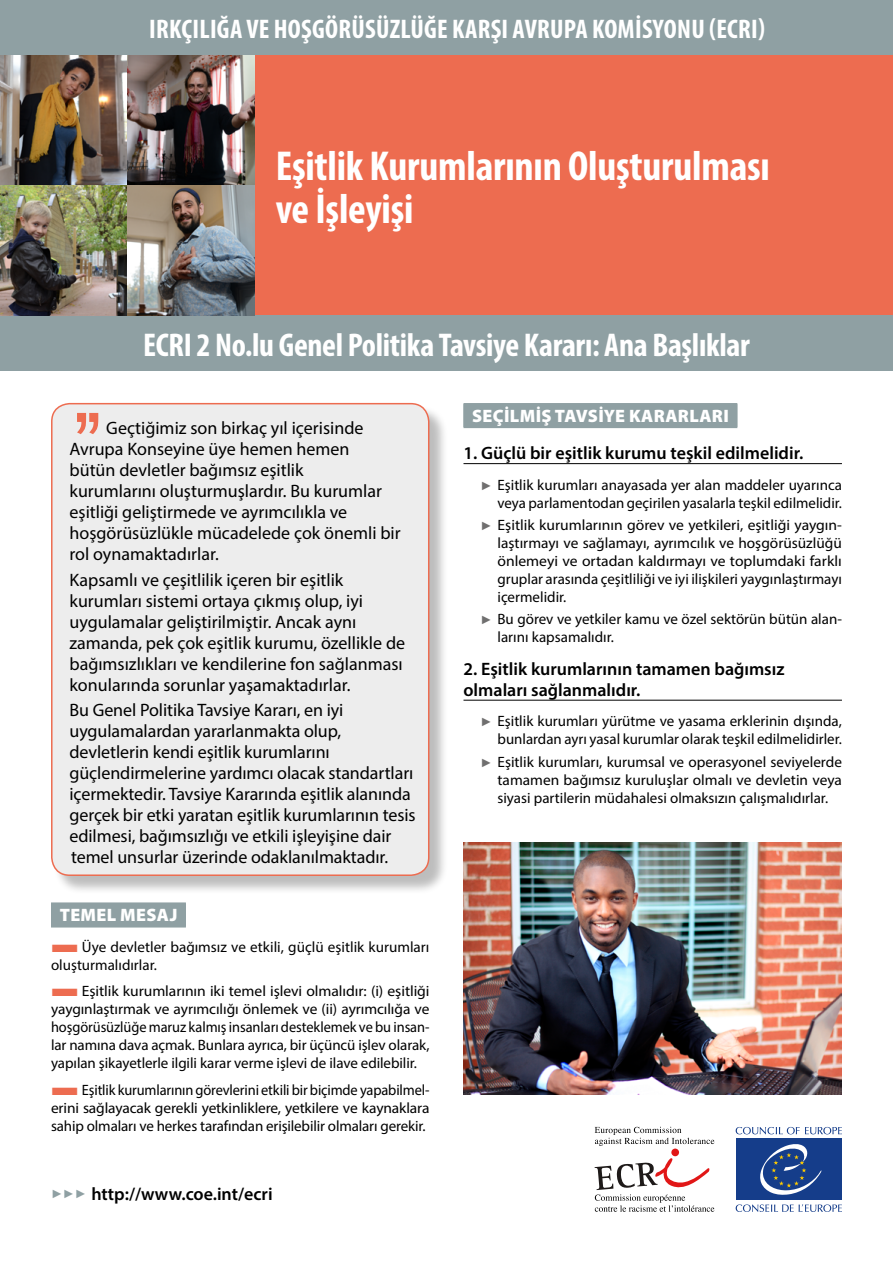
<style>
.page{position:relative;width:893px;height:1263px;background:#fff}
.page>*{position:absolute;margin:0;border:0;box-sizing:border-box;transform-origin:0 0}
.t1{font:700 condensed 42px/43.5px "Myriad Pro";letter-spacing:-.005em;color:#fff}
.t2{font:700 condensed 33px "Myriad Pro";letter-spacing:-.01em;color:#fff}
.t3{font:700 condensed 27px "Myriad Pro";letter-spacing:.01em;color:#fff}
.t4{font:18px/21px "Myriad Pro";color:#000}
.t5{font:600 18px/20.2px "Myriad Pro";color:#000}
.t6{font:900 18px "Myriad Pro";letter-spacing:.02em;color:#fff}
.t7{font:15px/18px "Myriad Pro";color:#000;text-align:justify;scale:1.04 1}
.t8{font:15px/18px "Myriad Pro";color:#000}
.t9{font:15px/18px "Myriad Pro";color:#000;text-align:justify;scale:.96 1}
.s1{color:#ed6c50}
.s2{font-family:"Arial";font-weight:400;font-size:12px;color:#8fa0a3}
.s3{font-family:"Arial";font-size:12px;color:#706f6f}
</style>
<div class="page">
<div style="left:0;top:0;width:893px;height:316px;background:#8fa0a3"></div>
<div style="left:51px;top:903px;width:135px;height:24px;background:#8fa0a3"></div>
<div style="left:51px;top:902px;width:135px;height:24px;background:#8fa0a3"></div>
<div style="left:463px;top:404px;width:274px;height:24px;background:#8fa0a3"></div>
<div style="left:463px;top:403px;width:274px;height:24px;background:#8fa0a3"></div>
<hr style="left:463px;top:463px;width:379px;height:1px;background:#000">
<hr style="left:463px;top:700px;width:379px;height:1px;background:#000">
<div style="left:254px;top:55px;width:639px;height:276px;background:#ed6c50"></div>
<div style="left:0;top:316px;width:893px;height:55px;background:#8fa0a3"></div>
<div style="left:53px;top:405px;width:395px;height:490px;background:#000;opacity:.26"></div>
<div style="left:52px;top:404px;width:377px;height:471px;background:#ededed;border-radius:18px"></div>
<svg style="left:77px;top:413px;width:21px;height:21px"></svg>
<div style="left:51px;top:403px;width:378px;height:473px;border:2px solid #ed6c50;border-radius:18px"></div>
<img style="left:0;top:55px;width:254px;height:261px">
<svg style="left:595px;top:1127px;width:119px;height:19px"></svg>
<div style="left:671px;top:1148px;width:8px;height:8px;background:#e11717;border-radius:50%"></div>
<svg style="left:595px;top:1158px;width:119px;height:54px"></svg>
<svg style="left:736px;top:1127px;width:106px;height:7px"></svg>
<svg style="left:736px;top:1204px;width:106px;height:8px"></svg>
<div style="left:736px;top:1139px;width:106px;height:61px;background:#153d8a"></div>
<svg style="left:760px;top:1144px;width:62px;height:51px"></svg>
<img style="left:463px;top:842px;width:379px;height:253px">
<h3 class="t3" style="left:149px;top:12px;width:617px">IRKÇILIĞA VE HOŞGÖRÜSÜZLÜĞE KARŞI AVRUPA KOMİSYONU (ECRI)</h3>
<h1 class="t1" style="left:276px;top:143px;width:496px">Eşitlik Kurumlarının Oluşturulması ve İşleyişi</h1>
<h2 class="t2" style="left:143px;top:324px;width:608px">ECRI 2 No.lu Genel Politika Tavsiye Kararı: Ana Başlıklar</h2>
<p class="t4" style="left:70px;top:417px;width:333px;text-indent:37px">Geçtiğimiz son birkaç yıl içerisinde Avrupa Konseyine üye hemen hemen<br>bütün devletler bağımsız eşitlik<br>kurumlarını oluşturmuşlardır. Bu kurumlar eşitliği geliştirmede ve ayrımcılıkla ve hoşgörüsüzlükle mücadelede çok önemli bir rol oynamaktadırlar.</p>
<p class="t4" style="left:70px;top:569px;width:337px">Kapsamlı ve çeşitlilik içeren bir eşitlik kurumları sistemi ortaya çıkmış olup, iyi uygulamalar geliştirilmiştir. Ancak aynı zamanda, pek çok eşitlik kurumu, özellikle de bağımsızlıkları ve kendilerine fon sağlanması konularında sorunlar yaşamaktadırlar.</p>
<p class="t4" style="left:70px;top:699px;width:348px">Bu Genel Politika Tavsiye Kararı, en iyi uygulamalardan yararlanmakta olup, devletlerin kendi eşitlik kurumlarını güçlendirmelerine yardımcı olacak standartları içermektedir. Tavsiye Kararında eşitlik alanında gerçek bir etki yaratan eşitlik kurumlarının tesis edilmesi, bağımsızlığı ve etkili işleyişine dair temel unsurlar üzerinde odaklanılmaktadır.</p>
<p class="t6" style="left:60px;top:903px;width:119px">TEMEL MESAJ</p>
<p class="t8" style="left:51px;top:938px;width:380px"><span class="s1">■</span>Üye devletler bağımsız ve etkili, güçlü eşitlik kurumları oluşturmalıdırlar.</p>
<p class="t7" style="left:51px;top:982px;width:365px"><span class="s1">■</span>Eşitlik kurumlarının iki temel işlevi olmalıdır: (i) eşitliği yaygınlaştırmak ve ayrımcılığı önlemek ve (ii) ayrımcılığa ve hoşgörüsüzlüğe maruz kalmış insanları desteklemek ve bu insan&shy;lar namına dava açmak. Bunlara ayrıca, bir üçüncü işlev olarak, yapılan şikayetlerle ilgili karar verme işlevi de ilave edilebilir.</p>
<p class="t9" style="left:51px;top:1081px;width:396px"><span class="s1">■</span>Eşitlik kurumlarının görevlerini etkili bir biçimde yapabilmel&shy;erini sağlayacak gerekli yetkinliklere, yetkilere ve kaynaklara sahip olmaları ve herkes tarafından erişilebilir olmaları gerekir.</p>
<p class="t5" style="left:51px;top:1183px;width:223px"><span class="s2">►►►</span> http://www.coe.int/ecri</p>
<p class="t6" style="left:472px;top:404px;width:258px">SEÇİLMİŞ TAVSİYE KARARLARI</p>
<p class="t5" style="left:463px;top:442px;width:341px">1. Güçlü bir eşitlik kurumu teşkil edilmelidir.</p>
<p class="t8" style="left:480px;top:475px;width:363px;text-align:right"><span class="s3">►</span> Eşitlik kurumları anayasada yer alan maddeler uyarınca veya parlamentodan geçirilen yasalarla teşkil edilmelidir.</p>
<p class="t7" style="left:497px;top:516px;width:333px;text-indent:-17px"><span class="s3">►</span> Eşitlik kurumlarının görev ve yetkileri, eşitliği yaygın&shy;laştırmayı ve sağlamayı, ayrımcılık ve hoşgörüsüzlüğü önlemeyi ve ortadan kaldırmayı ve toplumdaki farklı gruplar arasında çeşitliliği ve iyi ilişkileri yaygınlaştırmayı içermelidir.</p>
<p class="t8" style="left:497px;top:610px;width:346px;text-indent:-17px"><span class="s3">►</span> Bu görev ve yetkiler kamu ve özel sektörün bütün alan&shy;larını kapsamalıdır.</p>
<p class="t5" style="left:463px;top:659px;width:322px">2. Eşitlik kurumlarının tamamen bağımsız olmaları sağlanmalıdır.</p>
<p class="t8" style="left:480px;top:712px;width:363px;text-align:right"><span class="s3">►</span> Eşitlik kurumları yürütme ve yasama erklerinin dışında, bunlardan ayrı yasal kurumlar olarak teşkil edilmelidirler.</p>
<p class="t8" style="left:497px;top:752px;width:346px;text-align:justify;text-indent:-17px"><span class="s3">►</span> Eşitlik kurumları, kurumsal ve operasyonel seviyelerde tamamen bağımsız kuruluşlar olmalı ve devletin veya siyasi partilerin müdahalesi olmaksızın çalışmalıdırlar.</p>
</div>
